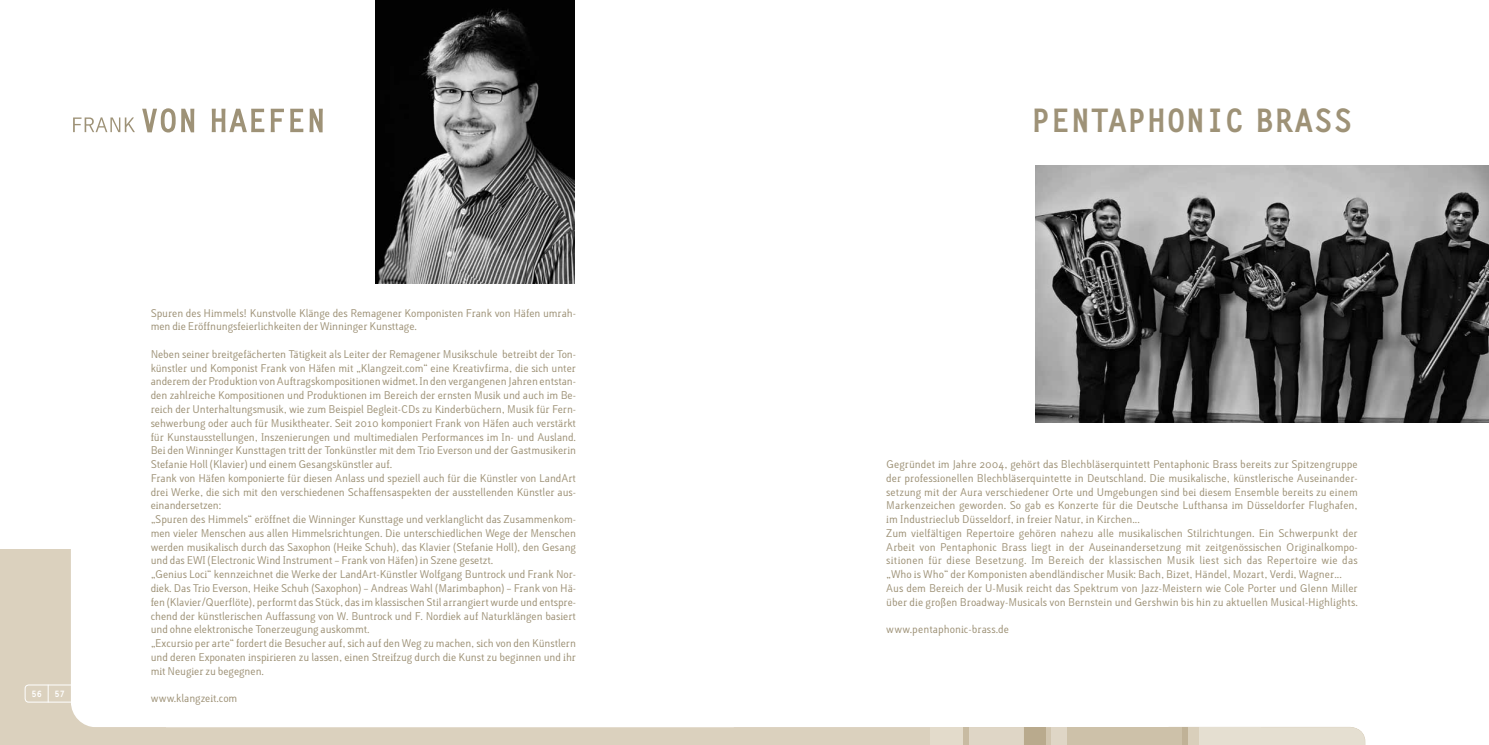
<style>
.page{position:relative;width:1489px;height:745px;background:#fff}
.page>*{position:absolute;margin:0;border:0;box-sizing:border-box;transform-origin:0 0}
.t1{font:700 32.5px "Letter Got L";color:#9e9277}
.t2{font:10px/13.8px "Lacuna";letter-spacing:-.01em;color:#9e9277}
.t3{font:700 8.75px "Letter Got L";color:#fff}
</style>
<div class="page">
<div style="left:0;top:549px;width:165px;height:195px;background:#dbd1be"></div>
<div style="left:25px;top:684px;width:60px;height:18px;border:1px solid #fff;border-radius:4px"></div>
<div style="left:71px;top:461px;width:266px;height:265px;background:#fff;border-radius:25px"></div>
<svg style="left:48px;top:684px;width:1px;height:18px"></svg>
<svg style="left:89px;top:726px;width:1275px;height:18px;background:#dcd3c1"></svg>
<img style="left:1035px;top:165px;width:453px;height:257px">
<svg style="left:73px;top:108px;width:250px;height:24px"></svg>
<img style="left:376px;top:0;width:198px;height:283px">
<p class="t3" style="left:31px;top:687px;width:12px">56</p>
<p class="t3" style="left:54px;top:687px;width:12px">57</p>
<p class="t2" style="left:151px;top:306px;width:427px">Spuren des Himmels! Kunstvolle Klänge des Remagener Komponisten Frank von Häfen umrah&shy;men die Eröffnungsfeierlichkeiten der Winninger Kunsttage.</p>
<p class="t2" style="left:151px;top:347px;width:427px">Neben seiner breitgefächerten Tätigkeit als Leiter der Remagener Musikschule betreibt der Ton&shy;künstler und Komponist Frank von Häfen mit „Klangzeit.com“ eine Kreativfirma, die sich unter anderem der Produktion von Auftragskompositionen widmet. In den vergangenen Jahren entstan&shy;den zahlreiche Kompositionen und Produktionen im Bereich der ernsten Musik und auch im Be&shy;reich der Unterhaltungsmusik, wie zum Beispiel Begleit-CDs zu Kinderbüchern, Musik für Fern&shy;sehwerbung oder auch für Musiktheater. Seit 2010 komponiert Frank von Häfen auch verstärkt für Kunstausstellungen, Inszenierungen und multimedialen Performances im In- und Ausland.<br>Bei den Winninger Kunsttagen tritt der Tonkünstler mit dem Trio Everson und der Gastmusikerin Stefanie Holl (Klavier) und einem Gesangskünstler auf.<br>Frank von Häfen komponierte für diesen Anlass und speziell auch für die Künstler von LandArt drei Werke, die sich mit den verschiedenen Schaffensaspekten der ausstellenden Künstler aus&shy;einandersetzen:<br>„Spuren des Himmels“ eröffnet die Winninger Kunsttage und verklanglicht das Zusammenkom&shy;men vieler Menschen aus allen Himmelsrichtungen. Die unterschiedlichen Wege der Menschen werden musikalisch durch das Saxophon (Heike Schuh), das Klavier (Stefanie Holl), den Gesang und das EWI (Electronic Wind Instrument – Frank von Häfen) in Szene gesetzt.<br>„Genius Loci“ kennzeichnet die Werke der LandArt-Künstler Wolfgang Buntrock und Frank Nor&shy;diek. Das Trio Everson, Heike Schuh (Saxophon) – Andreas Wahl (Marimbaphon) – Frank von Hä&shy;fen (Klavier/Querflöte), performt das Stück, das im klassischen Stil arrangiert wurde und entspre&shy;chend der künstlerischen Auffassung von W. Buntrock und F. Nordiek auf Naturklängen basiert und ohne elektronische Tonerzeugung auskommt.<br>„Excursio per arte“ fordert die Besucher auf, sich auf den Weg zu machen, sich von den Künstlern und deren Exponaten inspirieren zu lassen, einen Streifzug durch die Kunst zu beginnen und ihr mit Neugier zu begegnen.</p>
<p class="t2" style="left:151px;top:691px;width:88px">www.klangzeit.com</p>
<h1 class="t1" style="left:1031px;top:100px;width:322px">PENTAPHONIC BRASS</h1>
<p class="t2" style="left:886px;top:457px;width:473px">Gegründet im Jahre 2004, gehört das Blechbläserquintett Pentaphonic Brass bereits zur Spitzengruppe der professionellen Blechbläserquintette in Deutschland. Die musikalische, künstlerische Auseinander&shy;setzung mit der Aura verschiedener Orte und Umgebungen sind bei diesem Ensemble bereits zu einem Markenzeichen geworden. So gab es Konzerte für die Deutsche Lufthansa im Düsseldorfer Flughafen, im Industrieclub Düsseldorf, in freier Natur, in Kirchen...<br>Zum vielfältigen Repertoire gehören nahezu alle musikalischen Stilrichtungen. Ein Schwerpunkt der Arbeit von Pentaphonic Brass liegt in der Auseinandersetzung mit zeitgenössischen Originalkompo&shy;sitionen für diese Besetzung. Im Bereich der klassischen Musik liest sich das Repertoire wie das „Who is Who“ der Komponisten abendländischer Musik: Bach, Bizet, Händel, Mozart, Verdi, Wagner...<br>Aus dem Bereich der U-Musik reicht das Spektrum von Jazz-Meistern wie Cole Porter und Glenn Miller über die großen Broadway-Musicals von Bernstein und Gershwin bis hin zu aktuellen Musical-Highlights.</p>
<p class="t2" style="left:886px;top:622px;width:124px">www.pentaphonic-brass.de</p>
</div>
